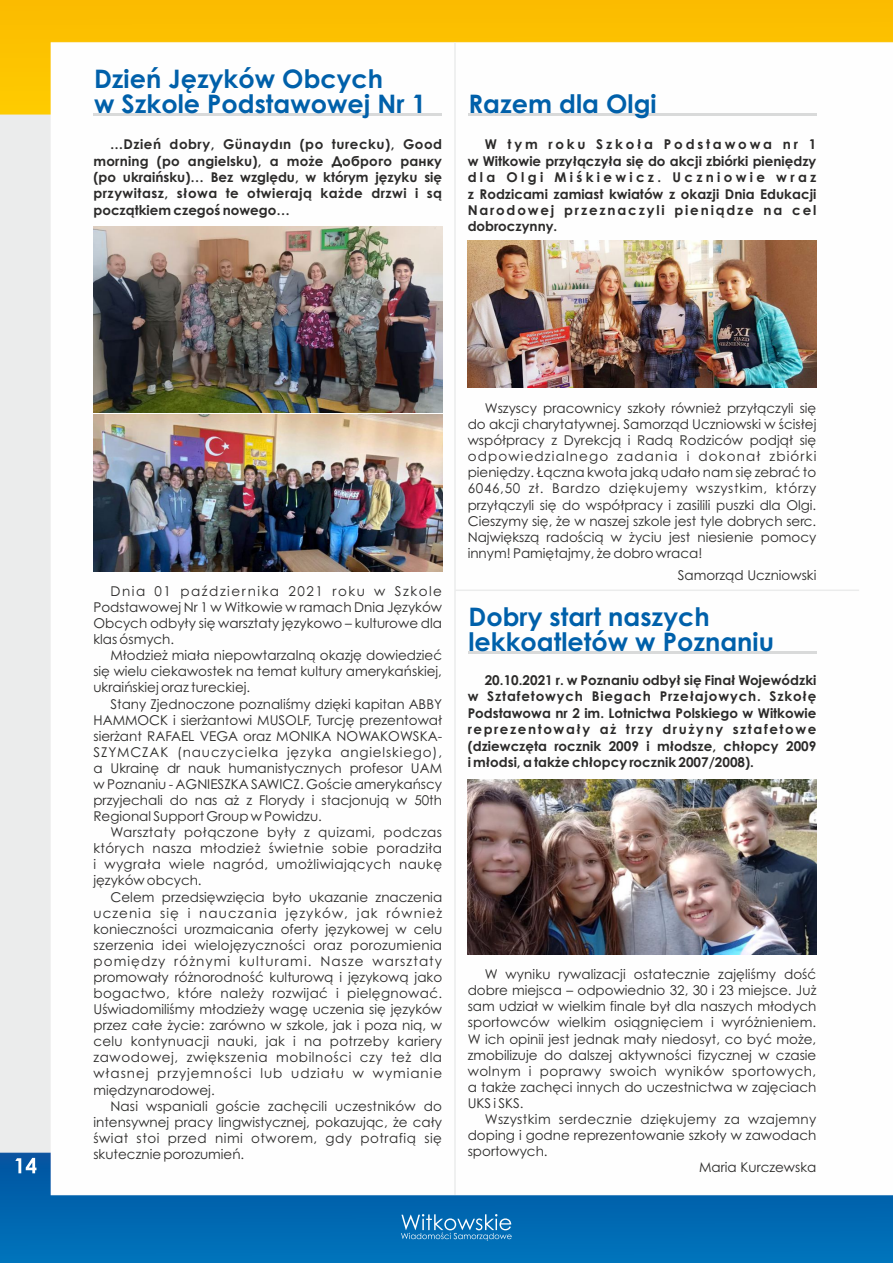
<style>
.page{position:relative;width:893px;height:1263px;background:#fff}
.page>*{position:absolute;margin:0;border:0;box-sizing:border-box;transform-origin:0 0}
.t1{font:700 25.5px/24.8px "Century Gothic";color:#0060aa}
.t2{font:13.5px/16px "Century Gothic";color:#2b2a29;text-align:justify}
.t3{font:700 13.5px/16.4px "Century Gothic";color:#2b2a29;text-align:justify}
.t4{font:13.5px "Century Gothic";letter-spacing:.025em;color:#2b2a29}
</style>
<div class="page">
<img style="left:0;top:0;width:893px;height:1263px">
<svg style="left:401px;top:1214px;width:111px;height:27px;background:#3287c1"></svg>
<svg style="left:15px;top:1158px;width:21px;height:15px"></svg>
<hr style="left:468px;top:114px;width:348px;height:2px;background:#d9dada">
<img style="left:468px;top:240px;width:348px;height:147px">
<hr style="left:94px;top:114px;width:348px;height:2px;background:#d9dada">
<img style="left:94px;top:227px;width:348px;height:185px">
<img style="left:94px;top:414px;width:348px;height:157px">
<hr style="left:468px;top:651px;width:348px;height:3px;background:#d9dada">
<img style="left:468px;top:779px;width:348px;height:175px">
<hr style="left:454px;top:42px;width:2px;height:1153px;background:#ebecec">
<hr style="left:455px;top:589px;width:404px;height:2px;background:#ebecec">
<h1 class="t1" style="left:94px;top:69px;width:334px">Dzień Języków Obcych<br>w Szkole Podstawowej Nr 1</h1>
<p class="t3" style="left:93px;top:137px;width:350px;text-indent:17px">...Dzień dobry, Günaydın (po turecku), Good morning (po angielsku), a może Доброго ранку (po ukraińsku)… Bez względu, w którym języku się przywitasz, słowa te otwierają każde drzwi i są początkiem czegoś nowego…</p>
<h1 class="t1" style="left:468px;top:94px;width:190px">Razem dla Olgi</h1>
<p class="t3" style="left:468px;top:138px;width:350px;text-indent:17px">W tym roku Szkoła Podstawowa nr 1 w Witkowie przyłączyła się do akcji zbiórki pieniędzy dla Olgi Miśkiewicz. Uczniowie wraz z Rodzicami zamiast kwiatów z okazji Dnia Edukacji Narodowej przeznaczyli pieniądze na cel dobroczynny.</p>
<p class="t2" style="left:93px;top:584px;width:350px;text-indent:17px">Dnia 01 października 2021 roku w Szkole Podstawowej Nr 1 w Witkowie w ramach Dnia Języków Obcych odbyły się warsztaty językowo – kulturowe dla klas ósmych.</p>
<p class="t2" style="left:93px;top:649px;width:350px;text-indent:17px">Młodzież miała niepowtarzalną okazję dowiedzieć się wielu ciekawostek na temat kultury amerykańskiej, ukraińskiej oraz tureckiej.</p>
<p class="t2" style="left:93px;top:697px;width:350px;text-indent:17px">Stany Zjednoczone poznaliśmy dzięki kapitan ABBY HAMMOCK i sierżantowi MUSOLF, Turcję prezentował sierżant RAFAEL VEGA oraz MONIKA NOWAKOWSKA-SZYMCZAK (nauczycielka języka angielskiego), a Ukrainę dr nauk humanistycznych profesor UAM w Poznaniu - AGNIESZKA SAWICZ. Goście amerykańscy przyjechali do nas aż z Florydy i stacjonują w 50th Regional Support Group w Powidzu.</p>
<p class="t2" style="left:93px;top:825px;width:350px;text-indent:17px">Warsztaty połączone były z quizami, podczas których nasza młodzież świetnie sobie poradziła i wygrała wiele nagród, umożliwiających naukę języków obcych.</p>
<p class="t2" style="left:93px;top:890px;width:350px;text-indent:17px">Celem przedsięwzięcia było ukazanie znaczenia uczenia się i nauczania języków, jak również konieczności urozmaicania oferty językowej w celu szerzenia idei wielojęzyczności oraz porozumienia pomiędzy różnymi kulturami. Nasze warsztaty promowały różnorodność kulturową i językową jako bogactwo, które należy rozwijać i pielęgnować.<br>Uświadomiliśmy młodzieży wagę uczenia się języków przez całe życie: zarówno w szkole, jak i poza nią, w celu kontynuacji nauki, jak i na potrzeby kariery zawodowej, zwiększenia mobilności czy też dla własnej przyjemności lub udziału w wymianie międzynarodowej.</p>
<p class="t2" style="left:93px;top:1099px;width:350px;text-indent:17px">Nasi wspaniali goście zachęcili uczestników do intensywnej pracy lingwistycznej, pokazując, że cały świat stoi przed nimi otworem, gdy potrafią się skutecznie porozumień.</p>
<p class="t2" style="left:468px;top:401px;width:350px;text-indent:17px">Wszyscy pracownicy szkoły również przyłączyli się do akcji charytatywnej. Samorząd Uczniowski w ścisłej współpracy z Dyrekcją i Radą Rodziców podjął się odpowiedzialnego zadania i dokonał zbiórki pieniędzy. Łączna kwota jaką udało nam się zebrać to 6046,50 zł. Bardzo dziękujemy wszystkim, którzy przyłączyli się do współpracy i zasilili puszki dla Olgi.<br>Cieszymy się, że w naszej szkole jest tyle dobrych serc.<br>Największą radością w życiu jest niesienie pomocy innym! Pamiętajmy, że dobro wraca!</p>
<p class="t2" style="left:678px;top:568px;width:140px">Samorząd Uczniowski</p>
<h1 class="t1" style="left:468px;top:607px;width:307px">Dobry start naszych lekkoatletów w Poznaniu</h1>
<p class="t3" style="left:468px;top:673px;width:350px;text-indent:17px">20.10.2021 r. w Poznaniu odbył się Finał Wojewódzki w Sztafetowych Biegach Przełajowych. Szkołę Podstawowa nr 2 im. Lotnictwa Polskiego w Witkowie reprezentowały aż trzy drużyny sztafetowe (dziewczęta rocznik 2009 i młodsze, chłopcy 2009 i młodsi, a także chłopcy rocznik 2007/2008).</p>
<p class="t2" style="left:468px;top:967px;width:350px;text-indent:17px">W wyniku rywalizacji ostatecznie zajęliśmy dość dobre miejsca – odpowiednio 32, 30 i 23 miejsce. Już sam udział w wielkim finale był dla naszych młodych sportowców wielkim osiągnięciem i wyróżnieniem.<br>W ich opinii jest jednak mały niedosyt, co być może, zmobilizuje do dalszej aktywności fizycznej w czasie wolnym i poprawy swoich wyników sportowych, a także zachęci innych do uczestnictwa w zajęciach UKS i SKS.</p>
<p class="t4" style="left:485px;top:1114px;width:333px">Wszystkim serdecznie dziękujemy za wzajemny</p>
<p class="t2" style="left:468px;top:1128px;width:350px">doping i godne reprezentowanie szkoły w zawodach</p>
<p class="t2" style="left:468px;top:1144px;width:81px">sportowych.</p>
<p class="t2" style="left:699px;top:1160px;width:119px">Maria Kurczewska</p>
</div>
